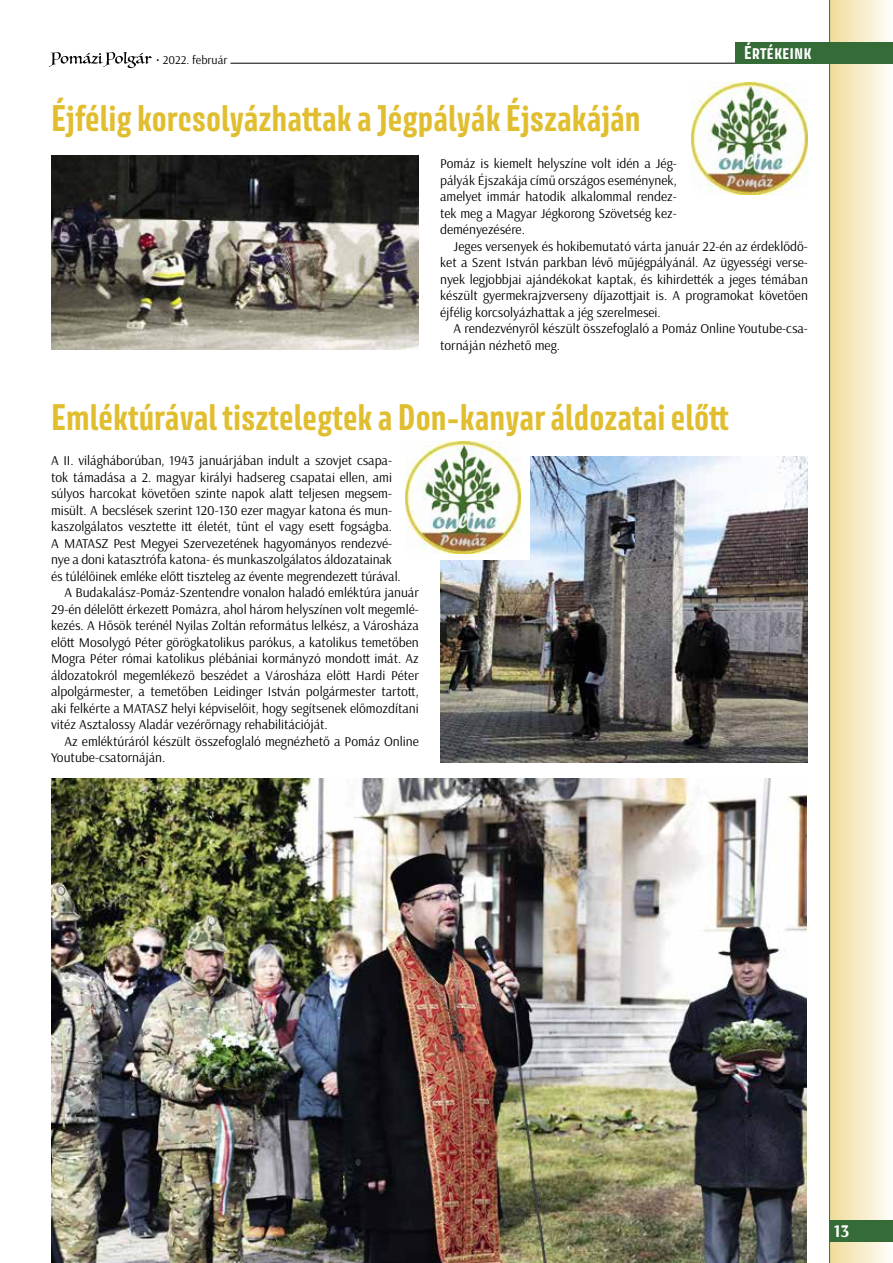
<style>
.page{position:relative;width:893px;height:1263px;background:#fff}
.page>*{position:absolute;margin:0;border:0;box-sizing:border-box;transform-origin:0 0}
.t1{font:700 33px "Avory I Latn";color:#e1be2f}
.t2{font:700 18px "Arsenal";color:#fff}
.t3{font:700 16.5px "Avory I Latn";color:#fff}
.t4{font:13.5px/16.5px "Arsenal";color:#000;text-align:justify}
.t5{font:12px "Arsenal";color:#000}
</style>
<div class="page">
<div style="left:830px;top:0;width:63px;height:1263px;background:linear-gradient(to right,#f1dd99,#fefefc)"></div>
<hr style="left:829px;top:0;width:1px;height:1263px;background:#356b36">
<hr style="left:230px;top:63px;width:507px;height:1px;background:#000">
<svg style="left:49px;top:52px;width:103px;height:16px"></svg>
<div style="left:736px;top:42px;width:157px;height:21px;background:#356b36"></div>
<div style="left:829px;top:1220px;width:64px;height:22px;background:#356b36"></div>
<img style="left:692px;top:82px;width:115px;height:112px">
<img style="left:52px;top:156px;width:367px;height:194px">
<img style="left:440px;top:457px;width:367px;height:305px">
<img style="left:52px;top:779px;width:754px;height:484px">
<div style="left:405px;top:439px;width:125px;height:121px;background:#fff"></div>
<img style="left:405px;top:442px;width:116px;height:111px">
<p class="t5" style="left:156px;top:52px;width:73px">• 2022. február</p>
<p class="t3" style="left:744px;top:42px;width:69px">Értékeink</p>
<h1 class="t1" style="left:51px;top:97px;width:591px">Éjfélig korcsolyázhattak a Jégpályák Éjszakáján</h1>
<p class="t4" style="left:440px;top:155px;width:238px">Pomáz is kiemelt helyszíne volt idén a Jég&shy;pályák Éjszakája című országos eseménynek, amelyet immár hatodik alkalommal rendez&shy;tek meg a Magyar Jégkorong Szövetség kez&shy;deményezésére.</p>
<p class="t4" style="left:440px;top:238px;width:369px;text-indent:14px">Jeges versenyek és hokibemutató várta január 22-én az érdeklődő&shy;ket a Szent István parkban lévő műjégpályánál. Az ügyességi verse&shy;nyek legjobbjai ajándékokat kaptak, és kihirdették a jeges témában készült gyermekrajzverseny díjazottjait is. A programokat követően éjfélig korcsolyázhattak a jég szerelmesei.</p>
<p class="t4" style="left:440px;top:320px;width:369px;text-indent:14px">A rendezvényről készült összefoglaló a Pomáz Online Youtube-csa&shy;tornáján nézhető meg.</p>
<h1 class="t1" style="left:51px;top:396px;width:680px">Emléktúrával tisztelegtek a Don-kanyar áldozatai előtt</h1>
<p class="t4" style="left:51px;top:452px;width:343px">A II. világháborúban, 1943 januárjában indult a szovjet csapa-</p>
<p class="t4" style="left:51px;top:469px;width:343px">tok támadása a 2. magyar királyi hadsereg csapatai ellen, ami</p>
<p class="t4" style="left:51px;top:485px;width:343px">súlyos harcokat követően szinte napok alatt teljesen megsem-</p>
<p class="t4" style="left:51px;top:502px;width:343px">misült. A becslések szerint 120-130 ezer magyar katona és mun-</p>
<p class="t4" style="left:51px;top:518px;width:343px">kaszolgálatos vesztette itt életét, tűnt el vagy esett fogságba.</p>
<p class="t4" style="left:51px;top:535px;width:343px">A MATASZ Pest Megyei Szervezetének hagyományos rendezvé-</p>
<p class="t4" style="left:51px;top:551px;width:343px">nye a doni katasztrófa katona- és munkaszolgálatos áldozatainak</p>
<p class="t4" style="left:51px;top:568px;width:351px">és túlélőinek emléke előtt tiszteleg az évente megrendezett túrával.</p>
<p class="t4" style="left:65px;top:584px;width:356px">A Budakalász-Pomáz-Szentendre vonalon haladó emléktúra január</p>
<p class="t4" style="left:51px;top:601px;width:369px">29-én délelőtt érkezett Pomázra, ahol három helyszínen volt megemlé-</p>
<p class="t4" style="left:51px;top:617px;width:369px">kezés. A Hősök terénél Nyilas Zoltán református lelkész, a Városháza</p>
<p class="t4" style="left:51px;top:634px;width:369px">előtt Mosolygó Péter görögkatolikus parókus, a katolikus temetőben</p>
<p class="t4" style="left:51px;top:650px;width:369px">Mogra Péter római katolikus plébániai kormányzó mondott imát. Az</p>
<p class="t4" style="left:51px;top:667px;width:369px">áldozatokról megemlékező beszédet a Városháza előtt Hardi Péter</p>
<p class="t4" style="left:51px;top:683px;width:369px">alpolgármester, a temetőben Leidinger István polgármester tartott,</p>
<p class="t4" style="left:51px;top:700px;width:369px">aki felkérte a MATASZ helyi képviselőit, hogy segítsenek előmozdítani</p>
<p class="t4" style="left:51px;top:716px;width:278px">vitéz Asztalossy Aladár vezérőrnagy rehabilitációját.</p>
<p class="t4" style="left:65px;top:733px;width:356px">Az emléktúráról készült összefoglaló megnézhető a Pomáz Online</p>
<p class="t4" style="left:51px;top:749px;width:116px">Youtube-csatornáján.</p>
<h2 class="t2" style="left:833px;top:1220px;width:18px">13</h2>
</div>
